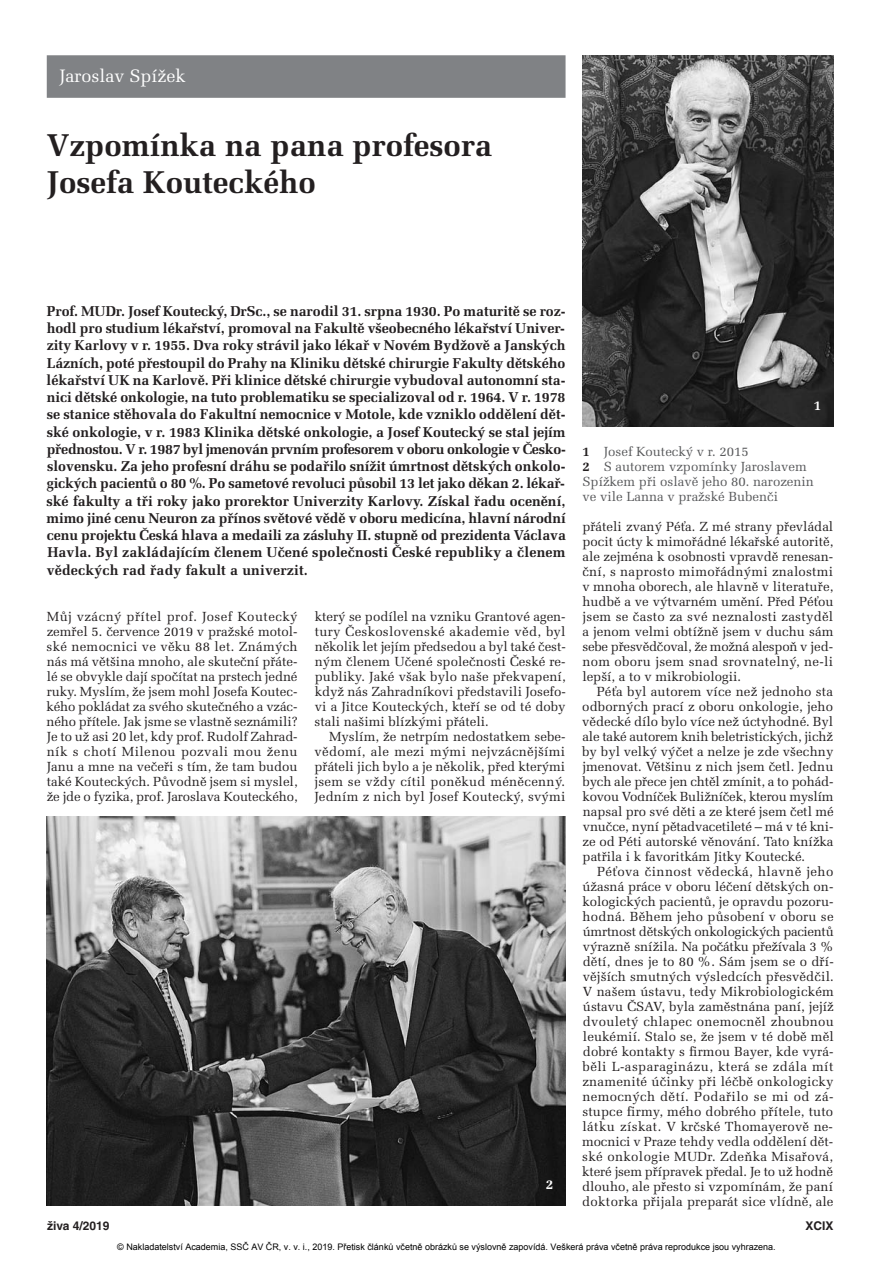
<style>
.page{position:relative;width:893px;height:1263px;background:#fff}
.page>*{position:absolute;margin:0;border:0;box-sizing:border-box;transform-origin:0 0}
.t1{font:700 31.5px/37.5px "Melior CE";color:#231f20}
.t2{font:18px "Melior CE";color:#fff}
.t3{font:700 14.25px/17.2px "Melior CE";letter-spacing:.01em;color:#231f20;text-align:justify}
.t4{font:700 13.5px "Melior CE";color:#fff}
.t5{font:13.2px/15px "Melior CE";color:#231f20;text-align:justify}
.t6{font:13.2px/15px "Melior CE";color:#57585a}
.t7{font:700 12px "Helvetica CE";color:#231f20}
.t8{font:9px "Arial";color:#000}
.s1{font-weight:700;color:#231f20}
</style>
<div class="page">
<img style="left:47px;top:816px;width:519px;height:389px">
<img style="left:583px;top:55px;width:250px;height:371px">
<div style="left:47px;top:55px;width:519px;height:43px;background:#808285"></div>
<h2 class="t2" style="left:60px;top:70px;width:127px">Jaroslav Spížek</h2>
<h1 class="t1" style="left:47px;top:130px;width:447px">Vzpomínka na pana profesora<br>Josefa Kouteckého</h1>
<p class="t3" style="left:47px;top:304px;width:521px">Prof. MUDr. Josef Koutecký, DrSc., se narodil 31. srpna 1930. Po maturitě se roz&shy;hodl pro studium lékařství, promoval na Fakultě všeobecného lékařství Univer&shy;zity Karlovy v r. 1955. Dva roky strávil jako lékař v Novém Bydžově a Janských Lázních, poté přestoupil do Prahy na Kliniku dětské chirurgie Fakulty dětského lékařství UK na Karlově. Při klinice dětské chirurgie vybudoval autonomní sta&shy;nici dětské onkologie, na tuto problematiku se specializoval od r. 1964. V r. 1978 se stanice stěhovala do Fakultní nemocnice v Motole, kde vzniklo oddělení dět&shy;ské onkologie, v r. 1983 Klinika dětské onkologie, a Josef Koutecký se stal jejím přednostou. V r. 1987 byl jmenován prvním profesorem v oboru onkologie v Česko - slovensku. Za jeho profesní dráhu se podařilo snížit úmrtnost dětských onkolo&shy;gických pacientů o 80 %. Po sametové revoluci působil 13 let jako děkan 2. lékař&shy;ské fakulty a tři roky jako prorektor Univerzity Karlovy. Získal řadu ocenění, mimo jiné cenu Neuron za přínos světové vědě v oboru medicína, hlavní národní cenu projektu Česká hlava a medaili za zásluhy II. stupně od prezidenta Václava Havla. Byl zakládajícím členem Učené společnosti České republiky a členem vědeckých rad řady fakult a univerzit.</p>
<p class="t5" style="left:47px;top:611px;width:253px">Můj vzácný přítel prof. Josef Koutecký zemřel 5. července 2019 v pražské motol&shy;ské nemocnici ve věku 88 let. Známých nás má většina mnoho, ale skuteční přáte&shy;lé se obvykle dají spočítat na prstech jedné ruky. Myslím, že jsem mohl Josefa Koutec&shy;kého pokládat za svého skutečného a vzác&shy;ného přítele. Jak jsme se vlastně seznámili?<br>Je to už asi 20 let, kdy prof. Rudolf Zahrad&shy;ník s chotí Milenou pozvali mou ženu Janu a mne na večeři s tím, že tam budou také Kouteckých. Původně jsem si myslel, že jde o fyzika, prof. Jaroslava Kouteckého,</p>
<p class="t5" style="left:315px;top:611px;width:253px">který se podílel na vzniku Grantové agen&shy;tury Československé akademie věd, byl několik let jejím předsedou a byl také čest&shy;ným členem Učené společnosti České re - publiky. Jaké však bylo naše překvapení, když nás Zahradníkovi představili Josefo&shy;vi a Jitce Kouteckých, kteří se od té doby stali našimi blízkými přáteli.</p>
<p class="t5" style="left:314px;top:731px;width:253px;text-indent:15px">Myslím, že netrpím nedostatkem sebe&shy;vědomí, ale mezi mými nejvzácnějšími přáteli jich bylo a je několik, před kterými jsem se vždy cítil poněkud méněcenný.<br>Jedním z nich byl Josef Koutecký, svými</p>
<p class="t4" style="left:546px;top:1180px;width:9px">2</p>
<p class="t4" style="left:814px;top:400px;width:9px">1</p>
<p class="t6" style="left:583px;top:446px;width:233px"><span class="s1">1</span> Josef Koutecký v r. 2015<br><span class="s1">2</span> S autorem vzpomínky Jaroslavem<br>Spížkem při oslavě jeho 80. narozenin ve vile Lanna v pražské Bubenči</p>
<p class="t5" style="left:582px;top:521px;width:253px">přáteli zvaný Péťa. Z mé strany převládal pocit úcty k mimořádné lékařské autoritě, ale zejména k osobnosti vpravdě renesan - ční, s naprosto mimořádnými znalostmi v mnoha oborech, ale hlavně v literatuře, hudbě a ve výtvarném umění. Před Péťou jsem se často za své neznalosti zastyděl a jenom velmi obtížně jsem v duchu sám sebe přesvědčoval, že možná alespoň v jed&shy;nom oboru jsem snad srovnatelný, ne-li lepší, a to v mikrobiologii.</p>
<p class="t5" style="left:582px;top:686px;width:253px;text-indent:15px">Péťa byl autorem více než jednoho sta odborných prací z oboru onkologie, jeho vědecké dílo bylo více než úctyhodné. Byl ale také autorem knih beletristických, jichž by byl velký výčet a nelze je zde všechny jmenovat. Většinu z nich jsem četl. Jednu bych ale přece jen chtěl zmínit, a to pohád&shy;kovou Vodníček Buližníček, kterou myslím napsal pro své děti a ze které jsem četl mé vnučce, nyní pětadvacetileté – má v té kni&shy;ze od Péti autorské věnování. Tato knížka patřila i k favoritkám Jitky Koutecké.</p>
<p class="t5" style="left:582px;top:866px;width:253px;text-indent:15px">Péťova činnost vědecká, hlavně jeho úžasná práce v oboru léčení dětských on - kologických pacientů, je opravdu pozoru&shy;hodná. Během jeho působení v oboru se úmrtnost dětských onkologických pacientů výrazně snížila. Na počátku přežívala 3 % dětí, dnes je to 80 %. Sám jsem se o dří - vějších smutných výsledcích přesvědčil.<br>V našem ústavu, tedy Mikrobiologickém ústavu ČSAV, byla zaměstnána paní, jejíž dvouletý chlapec onemocněl zhoubnou leukémií. Stalo se, že jsem v té době měl dobré kontakty s firmou Bayer, kde vyrá&shy;běli L-asparaginázu, která se zdála mít znamenité účinky při léčbě onkologicky nemocných dětí. Podařilo se mi od zá - stupce firmy, mého dobrého přítele, tuto látku získat. V krčské Thomayerově ne - mocnici v Praze tehdy vedla oddělení dět&shy;ské onkologie MUDr. Zdeňka Misařová, které jsem přípravek předal. Je to už hodně dlouho, ale přesto si vzpomínám, že paní doktorka přijala preparát sice vlídně, ale</p>
<p class="t7" style="left:47px;top:1221px;width:64px">živa 4/2019</p>
<p class="t7" style="left:805px;top:1221px;width:29px">XCIX</p>
<p class="t8" style="left:117px;top:1241px;width:660px">© Nakladatelství Academia, SSČ AV ČR, v. v. i., 2019. Přetisk článků včetně obrázků se výslovně zapovídá. Veškerá práva včetně práva reprodukce jsou vyhrazena.</p>
</div>
